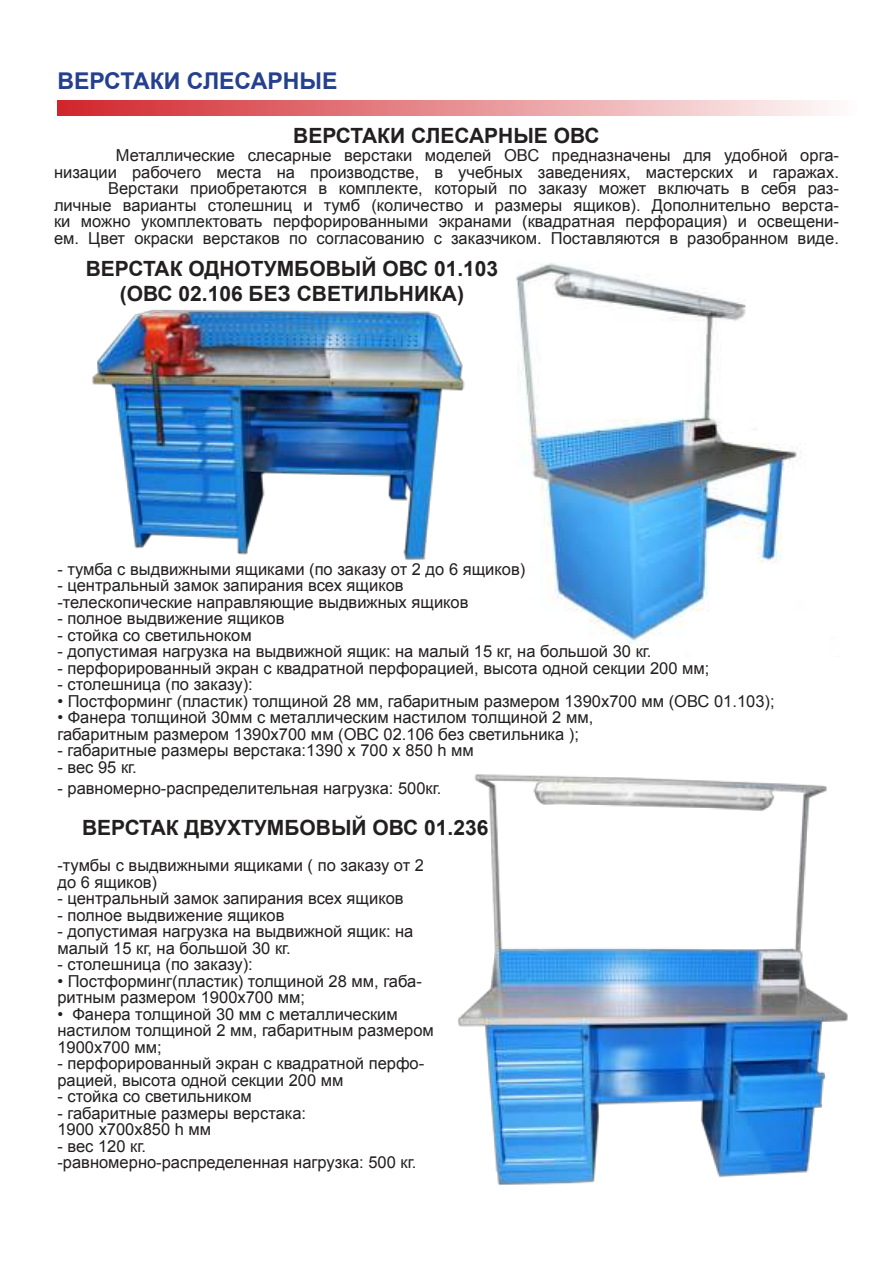
<style>
.page{position:relative;width:893px;height:1263px;background:#fff}
.page>*{position:absolute;margin:0;border:0;box-sizing:border-box;transform-origin:0 0}
.t1{font:700 23.1px "Arial";color:#24408e}
.t2{font:700 21px/25.2px "Arial";color:#221f1f;text-align:center}
.t3{font:16.5px/16.5px "Arial";color:#221f1f}
</style>
<div class="page">
<div style="left:57px;top:100px;width:800px;height:16px;background:linear-gradient(to right,#d1242b,#fefcfc)"></div>
<img style="left:516px;top:263px;width:285px;height:384px">
<img style="left:92px;top:289px;width:516px;height:297px">
<img style="left:458px;top:774px;width:390px;height:411px">
<h1 class="t1" style="left:57px;top:65px;width:282px">ВЕРСТАКИ СЛЕСАРНЫЕ</h1>
<p class="t2" style="left:293px;top:123px;width:308px">ВЕРСТАКИ СЛЕСАРНЫЕ ОВС</p>
<p class="t3" style="left:54px;top:147px;width:786px;text-align:right">Металлические слесарные верстаки моделей ОВС предназначены для удобной орга&shy;низации рабочего места на производстве, в учебных заведениях, мастерских и гаражах.<br>Верстаки приобретаются в комплекте, который по заказу может включать в себя раз&shy;личные варианты столешниц и тумб (количество и размеры ящиков). Дополнительно верста&shy;ки можно укомплектовать перфорированными экранами (квадратная перфорация) и освещени&shy;ем. Цвет окраски верстаков по согласованию с заказчиком. Поставляются в разобранном виде.</p>
<p class="t2" style="left:86px;top:257px;width:414px">ВЕРСТАК ОДНОТУМБОВЫЙ ОВС 01.103 (ОВС 02.106 БЕЗ СВЕТИЛЬНИКА)</p>
<p class="t3" style="left:57px;top:561px;width:469px">- тумба с выдвижными ящиками (по заказу от 2 до 6 ящиков)</p>
<p class="t3" style="left:57px;top:577px;width:413px">- центральный замок запирания всех ящиков -телескопические направляющие выдвижных ящиков</p>
<p class="t3" style="left:57px;top:610px;width:229px">- полное выдвижение ящиков</p>
<p class="t3" style="left:57px;top:627px;width:196px">- стойка со светильноком</p>
<p class="t3" style="left:57px;top:643px;width:596px">- допустимая нагрузка на выдвижной ящик: на малый 15 кг, на большой 30 кг.</p>
<p class="t3" style="left:57px;top:660px;width:653px">- перфорированный экран с квадратной перфорацией, высота одной секции 200 мм;</p>
<p class="t3" style="left:57px;top:676px;width:197px">- столешница (по заказу):</p>
<p class="t3" style="left:57px;top:693px;width:719px">• Постформинг (пластик) толщиной 28 мм, габаритным размером 1390х700 мм (ОВС 01.103);</p>
<p class="t3" style="left:57px;top:709px;width:537px">• Фанера толщиной 30мм с металлическим настилом толщиной 2 мм, габаритным размером 1390х700 мм (ОВС 02.106 без светильника );</p>
<p class="t3" style="left:57px;top:742px;width:418px">- габаритные размеры верстака:1390 х 700 х 850 h мм</p>
<p class="t3" style="left:57px;top:759px;width:81px">- вес 95 кг.</p>
<p class="t3" style="left:57px;top:780px;width:386px">- равномерно-распределительная нагрузка: 500кг.</p>
<p class="t2" style="left:82px;top:815px;width:408px">ВЕРСТАК ДВУХТУМБОВЫЙ ОВС 01.236</p>
<p class="t3" style="left:57px;top:857px;width:368px">-тумбы с выдвижными ящиками ( по заказу от 2 до 6 ящиков)</p>
<p class="t3" style="left:57px;top:890px;width:348px">- центральный замок запирания всех ящиков</p>
<p class="t3" style="left:57px;top:907px;width:229px">- полное выдвижение ящиков</p>
<p class="t3" style="left:57px;top:923px;width:358px">- допустимая нагрузка на выдвижной ящик: на малый 15 кг, на большой 30 кг.</p>
<p class="t3" style="left:57px;top:956px;width:197px">- столешница (по заказу):</p>
<p class="t3" style="left:57px;top:973px;width:366px">• Постформинг(пластик) толщиной 28 мм, габа&shy;ритным размером 1900х700 мм;</p>
<p class="t3" style="left:57px;top:1006px;width:378px">• Фанера толщиной 30 мм с металлическим настилом толщиной 2 мм, габаритным размером<br>1900х700 мм;</p>
<p class="t3" style="left:57px;top:1055px;width:368px">- перфорированный экран с квадратной перфо&shy;рацией, высота одной секции 200 мм</p>
<p class="t3" style="left:57px;top:1088px;width:196px">- стойка со светильником</p>
<p class="t3" style="left:57px;top:1105px;width:250px">- габаритные размеры верстака:<br>1900 х700х850 h мм</p>
<p class="t3" style="left:57px;top:1138px;width:360px">- вес 120 кг.<br>-равномерно-распределенная нагрузка: 500 кг.</p>
</div>
